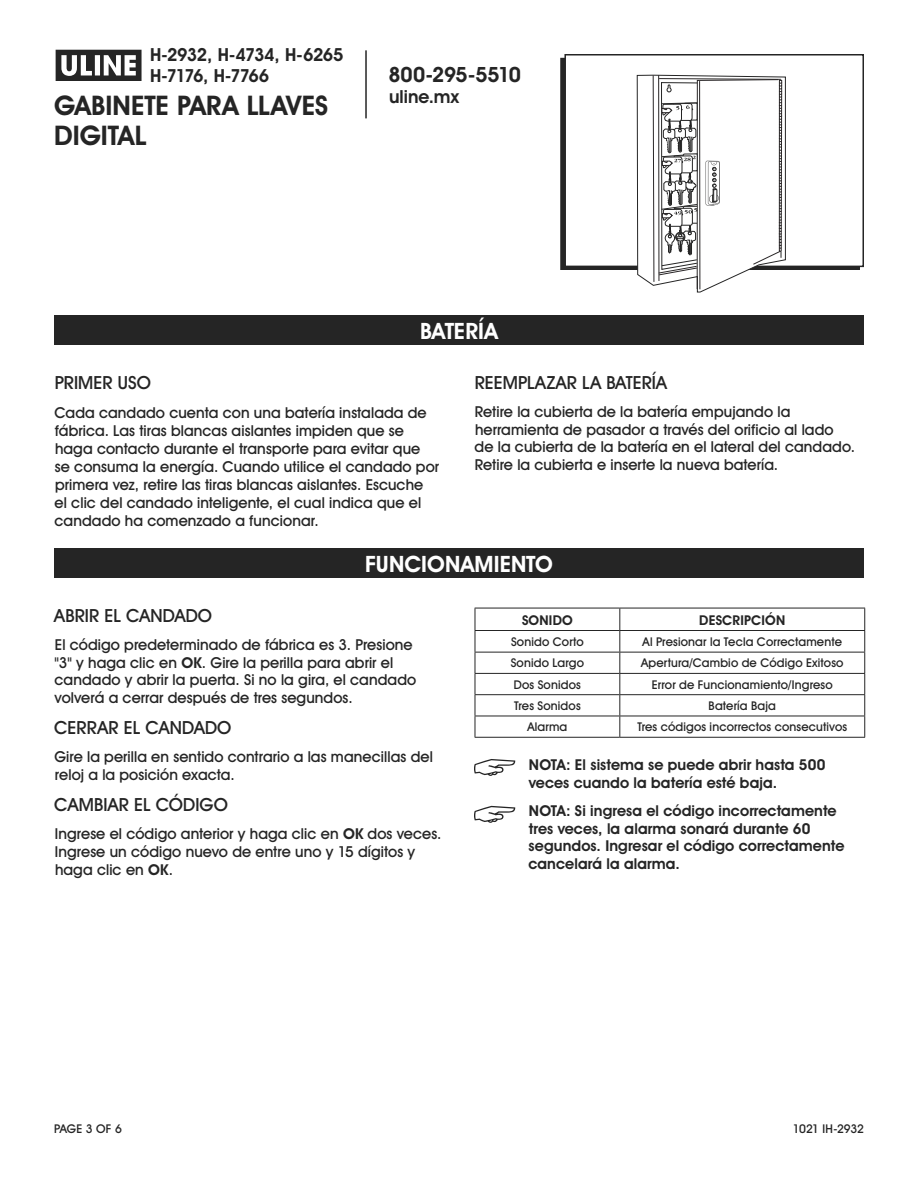
<style>
.page{position:relative;width:918px;height:1188px;background:#fff}
.page>*{position:absolute;margin:0;border:0;box-sizing:border-box;transform-origin:0 0}
.t1{font:700 27px/30px "Uline Two Knine";color:#252525}
.t2{font:700 22.5px "Uline Two Knine";letter-spacing:.005em;color:#fff}
.t3{font:700 21px "Uline Two Knine";letter-spacing:-.02em;color:#252525}
.t4{font:18px "Uline Two Knine";letter-spacing:.005em;color:#252525}
.t5{font:700 18px/21px "Uline Two Knine";letter-spacing:-.03em;color:#252525}
.t6{font:15px/17.5px "Uline Two Knine";letter-spacing:.005em;color:#252525}
.t7{font:700 15px/17.7px "Uline Two Knine";letter-spacing:.005em;color:#252525}
.t8{font:700 13.5px "Uline Two Knine";letter-spacing:.015em;color:#252525}
.t9{font:12px "Uline Two Knine";letter-spacing:.015em;color:#252525}
.t10{font:12px "Uline Two Knine";letter-spacing:-.015em;color:#252525}
.s1{font-weight:700}
</style>
<div class="page">
<svg style="left:56px;top:50px;width:86px;height:31px"></svg>
<svg style="left:474px;top:759px;width:41px;height:17px"></svg>
<svg style="left:474px;top:806px;width:41px;height:17px"></svg>
<hr style="left:365px;top:50px;width:2px;height:68px;background:#252525">
<div style="left:54px;top:315px;width:810px;height:30px;background:#252525"></div>
<div style="left:54px;top:548px;width:810px;height:30px;background:#252525"></div>
<div style="left:564px;top:54px;width:300px;height:213px;border:2px solid #252525"></div>
<svg style="left:636px;top:74px;width:150px;height:219px"></svg>
<hr style="left:475px;top:608px;width:145px;height:1px;background:#252525">
<hr style="left:620px;top:608px;width:245px;height:1px;background:#252525">
<hr style="left:475px;top:652px;width:145px;height:1px;background:#252525">
<hr style="left:620px;top:652px;width:245px;height:1px;background:#252525">
<hr style="left:475px;top:673px;width:145px;height:1px;background:#252525">
<hr style="left:620px;top:673px;width:245px;height:1px;background:#252525">
<hr style="left:475px;top:694px;width:145px;height:1px;background:#252525">
<hr style="left:620px;top:694px;width:245px;height:1px;background:#252525">
<hr style="left:475px;top:716px;width:145px;height:1px;background:#252525">
<svg style="left:475px;top:608px;width:1px;height:129px"></svg>
<hr style="left:620px;top:716px;width:245px;height:1px;background:#252525">
<svg style="left:619px;top:608px;width:1px;height:129px"></svg>
<svg style="left:864px;top:608px;width:1px;height:129px"></svg>
<hr style="left:475px;top:737px;width:145px;height:1px;background:#252525">
<hr style="left:620px;top:737px;width:245px;height:1px;background:#252525">
<hr style="left:475px;top:630px;width:145px;height:1px;background:#252525">
<hr style="left:620px;top:630px;width:245px;height:1px;background:#252525">
<p class="t5" style="left:150px;top:44px;width:195px">H-2932, H-4734, H-6265<br>H-7176, H-7766</p>
<h1 class="t1" style="left:54px;top:90px;width:276px">GABINETE PARA LLAVES<br>DIGITAL</h1>
<h3 class="t3" style="left:388px;top:62px;width:134px">800-295-5510</h3>
<p class="t5" style="left:389px;top:86px;width:71px">uline.mx</p>
<h2 class="t2" style="left:420px;top:317px;width:79px">BATERÍA</h2>
<p class="t4" style="left:55px;top:371px;width:98px">PRIMER USO</p>
<p class="t6" style="left:54px;top:403px;width:386px;line-height:18px">Cada candado cuenta con una batería instalada de fábrica. Las tiras blancas aislantes impiden que se haga contacto durante el transporte para evitar que<br>se consuma la energía. Cuando utilice el candado por primera vez, retire las tiras blancas aislantes. Escuche<br>el clic del candado inteligente, el cual indica que el candado ha comenzado a funcionar.</p>
<p class="t4" style="left:475px;top:371px;width:194px">REEMPLAZAR LA BATERÍA</p>
<p class="t6" style="left:475px;top:403px;width:382px">Retire la cubierta de la batería empujando la herramienta de pasador a través del orificio al lado de la cubierta de la batería en el lateral del candado.<br>Retire la cubierta e inserte la nueva batería.</p>
<h2 class="t2" style="left:365px;top:550px;width:189px">FUNCIONAMIENTO</h2>
<p class="t4" style="left:54px;top:604px;width:159px">ABRIR EL CANDADO</p>
<p class="t6" style="left:55px;top:636px;width:363px">El código predeterminado de fábrica es 3. Presione "3" y haga clic en <span class="s1">OK</span>. Gire la perilla para abrir el candado y abrir la puerta. Si no la gira, el candado volverá a cerrar después de tres segundos.</p>
<p class="t4" style="left:54px;top:716px;width:179px">CERRAR EL CANDADO</p>
<p class="t6" style="left:54px;top:748px;width:380px">Gire la perilla en sentido contrario a las manecillas del reloj a la posición exacta.</p>
<p class="t4" style="left:54px;top:793px;width:175px">CAMBIAR EL CÓDIGO</p>
<p class="t6" style="left:55px;top:825px;width:388px">Ingrese el código anterior y haga clic en <span class="s1">OK</span> dos veces.<br>Ingrese un código nuevo de entre uno y 15 dígitos y haga clic en <span class="s1">OK</span>.</p>
<p class="t8" style="left:522px;top:612px;width:52px">SONIDO</p>
<p class="t8" style="left:699px;top:612px;width:88px">DESCRIPCIÓN</p>
<p class="t9" style="left:511px;top:634px;width:74px">Sonido Corto</p>
<p class="t9" style="left:643px;top:634px;width:201px">Al Presionar la Tecla Correctamente</p>
<p class="t9" style="left:511px;top:656px;width:75px">Sonido Largo</p>
<p class="t9" style="left:641px;top:656px;width:204px">Apertura/Cambio de Código Exitoso</p>
<p class="t9" style="left:514px;top:677px;width:69px">Dos Sonidos</p>
<p class="t9" style="left:652px;top:677px;width:182px">Error de Funcionamiento/Ingreso</p>
<p class="t9" style="left:514px;top:698px;width:68px">Tres Sonidos</p>
<p class="t9" style="left:709px;top:698px;width:69px">Batería Baja</p>
<p class="t9" style="left:527px;top:720px;width:41px">Alarma</p>
<p class="t9" style="left:637px;top:720px;width:211px">Tres códigos incorrectos consecutivos</p>
<p class="t7" style="left:529px;top:756px;width:298px">NOTA: El sistema se puede abrir hasta 500 veces cuando la batería esté baja.</p>
<p class="t7" style="left:528px;top:802px;width:318px">NOTA: Si ingresa el código incorrectamente tres veces, la alarma sonará durante 60 segundos. Ingresar el código correctamente cancelará la alarma.</p>
<p class="t9" style="left:54px;top:1122px;width:69px">PAGE 3 OF 6</p>
<p class="t10" style="left:793px;top:1122px;width:73px">1021 IH-2932</p>
</div>
